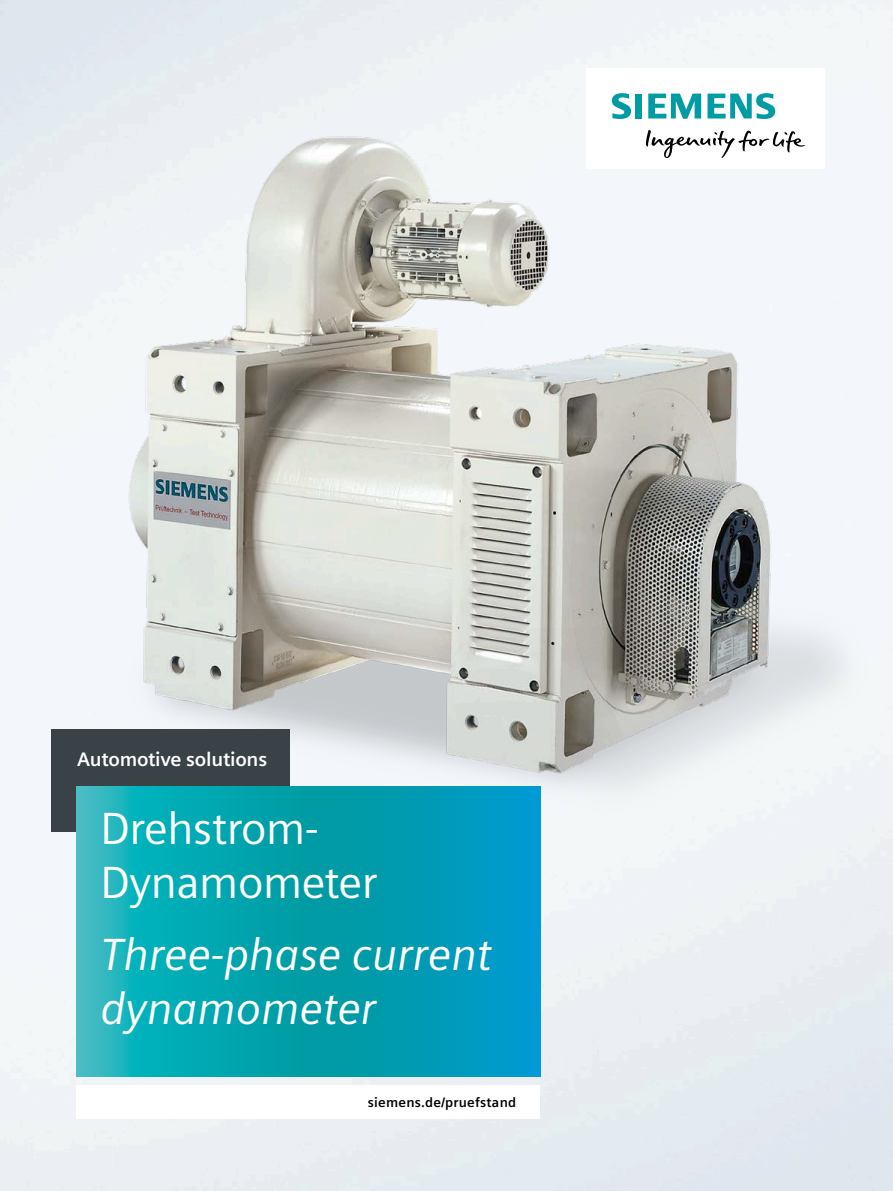
<style>
.page{position:relative;width:893px;height:1191px;background:#fff}
.page>*{position:absolute;margin:0;border:0;box-sizing:border-box;transform-origin:0 0}
.t1{font:italic 45px/54px "Siemens Sans Global";letter-spacing:-.01em;color:#fff}
.t2{font:45px/54px "Siemens Sans Global";letter-spacing:-.01em;color:#fff}
.t3{font:700 19.5px "Siemens Sans Global";letter-spacing:-.01em;color:#fff}
.t4{font:700 13.5px "Siemens Sans Global";letter-spacing:.015em;color:#000}
</style>
<div class="page">
<img style="left:0;top:0;width:893px;height:1191px">
<img style="left:0;top:111px;width:893px;height:797px">
<div style="left:51px;top:729px;width:238px;height:102px;background:#384247"></div>
<div style="left:77px;top:1085px;width:463px;height:33px;background:#fff"></div>
<svg style="left:77px;top:787px;width:463px;height:289px"></svg>
<div style="left:587px;top:68px;width:238px;height:101px;background:#fff"></div>
<svg style="left:646px;top:130px;width:159px;height:28px"></svg>
<svg style="left:612px;top:93px;width:30px;height:26px"></svg>
<svg style="left:648px;top:94px;width:53px;height:25px"></svg>
<svg style="left:707px;top:93px;width:68px;height:26px"></svg>
<p class="t3" style="left:77px;top:748px;width:192px">Automotive solutions</p>
<p class="t2" style="left:100px;top:803px;width:279px">Drehstrom-<br>Dynamometer</p>
<p class="t1" style="left:100px;top:927px;width:393px">Three-phase current dynamometer</p>
<p class="t4" style="left:368px;top:1094px;width:150px">siemens.de/pruefstand</p>
</div>
